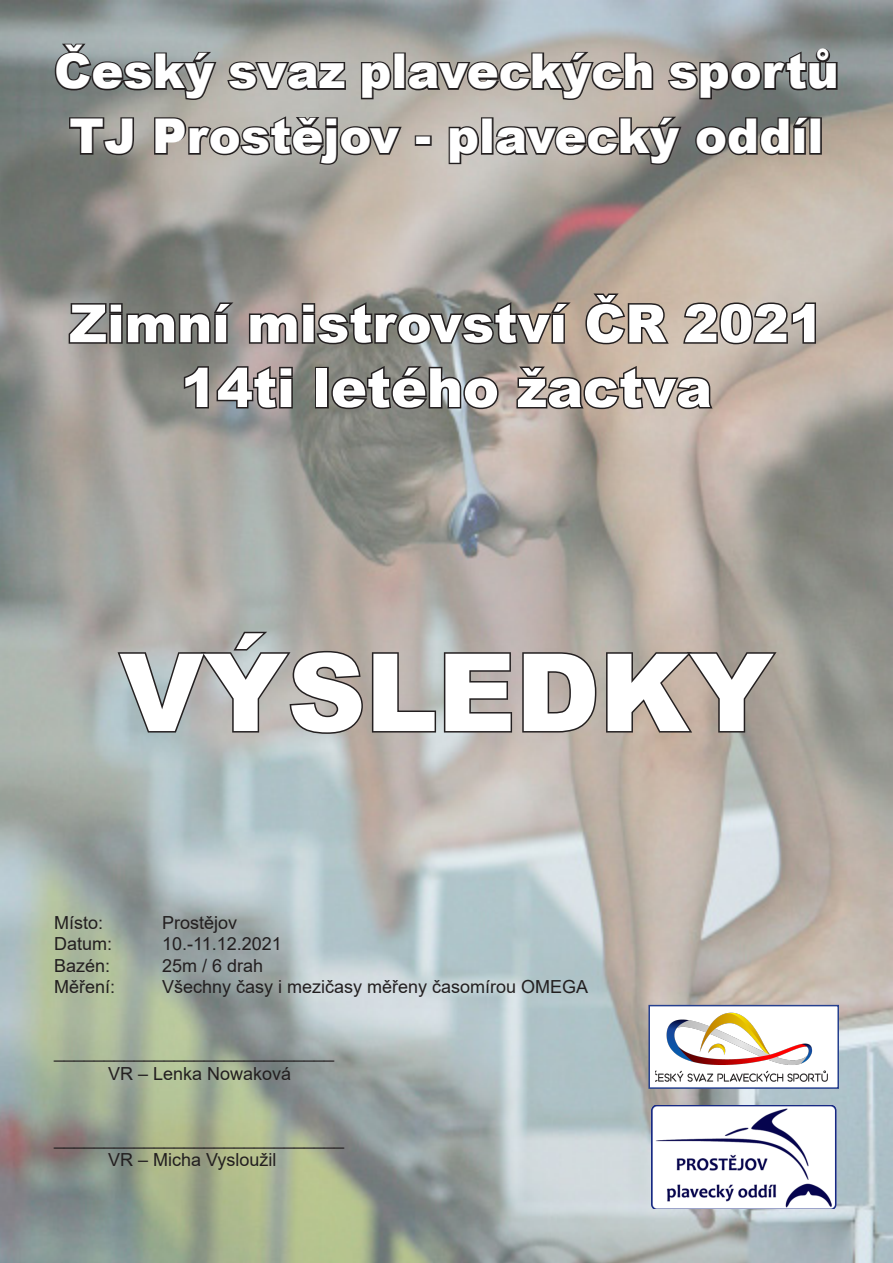
<style>
.page{position:relative;width:893px;height:1263px;background:#fff}
.page>*{position:absolute;margin:0;border:0;box-sizing:border-box;transform-origin:0 0}
.t1{font:900 108px "Arial";color:#fff}
.t2{font:900 54px "Arial";color:#fff}
.t3{font:900 52.5px "Arial";color:#fff}
.t4{font:900 48px "Arial";color:#fff}
.t5{font:18px/21.6px "Arial";color:#231f20}
</style>
<div class="page">
<img style="left:0;top:0;width:892px;height:1263px">
<svg style="left:53px;top:41px;width:166px;height:60px;background:#787d7c"></svg>
<svg style="left:226px;top:59px;width:121px;height:33px;background:#7b7976"></svg>
<svg style="left:359px;top:60px;width:34px;height:41px"></svg>
<div style="left:393px;top:52px;width:13px;height:38px;border:3px solid #231f20"></div>
<svg style="left:405px;top:50px;width:250px;height:51px;background:#908a84"></svg>
<svg style="left:666px;top:47px;width:173px;height:54px;background:#71716f"></svg>
<svg style="left:68px;top:116px;width:68px;height:41px;background:#767571"></svg>
<svg style="left:153px;top:114px;width:251px;height:52px;background:#8f8b85"></svg>
<div style="left:415px;top:135px;width:17px;height:11px;border:3px solid #231f20"></div>
<svg style="left:447px;top:125px;width:34px;height:41px"></svg>
<div style="left:481px;top:117px;width:12px;height:38px;border:3px solid #231f20"></div>
<svg style="left:493px;top:115px;width:191px;height:51px;background:#8c8681"></svg>
<svg style="left:694px;top:115px;width:121px;height:42px;background:#666460"></svg>
<div style="left:809px;top:117px;width:13px;height:38px;border:3px solid #231f20"></div>
<svg style="left:67px;top:301px;width:170px;height:44px;background:#666663"></svg>
<svg style="left:247px;top:300px;width:327px;height:47px;background:#746f6b"></svg>
<svg style="left:584px;top:291px;width:87px;height:55px;background:#9a8b7e"></svg>
<svg style="left:682px;top:300px;width:135px;height:46px;background:#938a82"></svg>
<svg style="left:182px;top:363px;width:112px;height:48px;background:#7a7574"></svg>
<div style="left:315px;top:367px;width:14px;height:41px;border:3px solid #231f20"></div>
<svg style="left:330px;top:363px;width:170px;height:48px;background:#72716e"></svg>
<svg style="left:515px;top:363px;width:200px;height:48px;background:#96897f"></svg>
<svg style="left:115px;top:630px;width:249px;height:105px;background:#a3a4a2"></svg>
<svg style="left:370px;top:651px;width:144px;height:83px;background:#9f9b98"></svg>
<svg style="left:521px;top:651px;width:77px;height:83px;background:#a09792"></svg>
<svg style="left:605px;top:651px;width:174px;height:83px;background:#9e938a"></svg>
<img style="left:651px;top:1105px;width:188px;height:104px">
<div style="left:648px;top:1005px;width:191px;height:84px;background:#fff;border:2px solid #253f8e"></div>
<img style="left:655px;top:1005px;width:175px;height:84px">
<p class="t4" style="left:54px;top:36px;width:786px">Český svaz plaveckých sportů</p>
<p class="t4" style="left:69px;top:101px;width:756px">TJ Prostějov - plavecký oddíl</p>
<p class="t3" style="left:69px;top:285px;width:756px">Zimní mistrovství ČR 2021</p>
<p class="t2" style="left:181px;top:348px;width:533px">14ti letého žactva</p>
<p class="t1" style="left:119px;top:614px;width:656px">VÝSLEDKY</p>
<p class="t5" style="left:54px;top:911px;width:51px">Místo:</p>
<p class="t5" style="left:162px;top:911px;width:77px">Prostějov</p>
<p class="t5" style="left:54px;top:933px;width:60px">Datum:</p>
<p class="t5" style="left:162px;top:933px;width:121px">10.-11.12.2021</p>
<p class="t5" style="left:54px;top:955px;width:58px">Bazén:</p>
<p class="t5" style="left:162px;top:955px;width:103px">25m / 6 drah</p>
<p class="t5" style="left:54px;top:976px;width:63px">Měření:</p>
<p class="t5" style="left:162px;top:976px;width:428px">Všechny časy i mezičasy měřeny časomírou OMEGA</p>
<p class="t5" style="left:108px;top:1041px;width:228px;text-indent:-54px">____________________________<br>VR – Lenka Nowaková</p>
<p class="t5" style="left:108px;top:1127px;width:238px;text-indent:-54px">_____________________________<br>VR – Micha Vysloužil</p>
</div>
